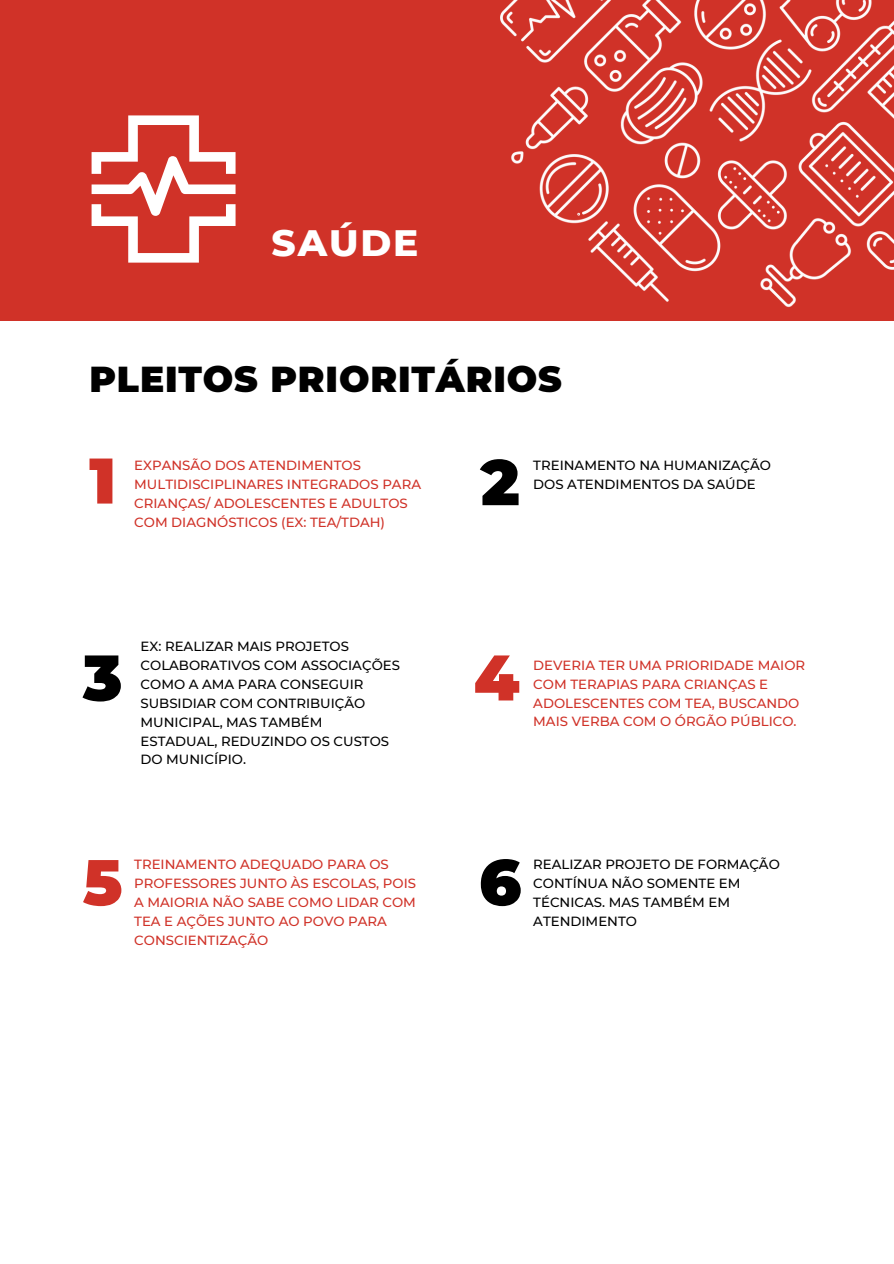
<style>
.page{position:relative;width:894px;height:1264px;background:#fff}
.page>*{position:absolute;margin:0;border:0;box-sizing:border-box;transform-origin:0 0}
.t1{font:900 64.35px "Montserrat";color:#d03228}
.t2{font:900 64.35px "Montserrat";color:#000}
.t3{font:800 37.5px "Montserrat";letter-spacing:.05em;color:#fff}
.t4{font:900 36px "Montserrat";letter-spacing:.025em;color:#000}
.t5{font:500 13.35px/18.9px "Montserrat";color:#d03228}
.t6{font:500 13.35px/18.9px "Montserrat";color:#000}
</style>
<div class="page">
<div style="left:0;top:0;width:893px;height:1263px;background:#d03228"></div>
<svg style="left:91px;top:115px;width:144px;height:148px"></svg>
<div style="left:0;top:322px;width:893px;height:941px;background:#fff"></div>
<img style="left:500px;top:0;width:393px;height:322px">
<p class="t3" style="left:271px;top:219px;width:148px">SAÚDE</p>
<h1 class="t4" style="left:89px;top:357px;width:474px">PLEITOS PRIORITÁRIOS</h1>
<h1 class="t1" style="left:89px;top:441px;width:28px">1</h1>
<p class="t2" style="left:480px;top:443px;width:41px">2</p>
<p class="t5" style="left:134px;top:456px;width:288px">EXPANSÃO DOS ATENDIMENTOS MULTIDISCIPLINARES INTEGRADOS PARA CRIANÇAS/ ADOLESCENTES E ADULTOS COM DIAGNÓSTICOS (EX: TEA/TDAH)</p>
<p class="t6" style="left:533px;top:456px;width:239px">TREINAMENTO NA HUMANIZAÇÃO<br>DOS ATENDIMENTOS DA SAÚDE</p>
<p class="t6" style="left:140px;top:637px;width:261px">EX: REALIZAR MAIS PROJETOS<br>COLABORATIVOS COM ASSOCIAÇÕES<br>COMO A AMA PARA CONSEGUIR<br>SUBSIDIAR COM CONTRIBUIÇÃO<br>MUNICIPAL, MAS TAMBÉM<br>ESTADUAL, REDUZINDO OS CUSTOS<br>DO MUNICÍPIO.</p>
<p class="t2" style="left:83px;top:638px;width:41px">3</p>
<p class="t1" style="left:473px;top:638px;width:47px">4</p>
<p class="t5" style="left:533px;top:655px;width:273px">DEVERIA TER UMA PRIORIDADE MAIOR<br>COM TERAPIAS PARA CRIANÇAS E<br>ADOLESCENTES COM TEA, BUSCANDO<br>MAIS VERBA COM O ÓRGÃO PÚBLICO.</p>
<p class="t1" style="left:83px;top:842px;width:41px">5</p>
<p class="t2" style="left:479px;top:842px;width:44px">6</p>
<p class="t5" style="left:134px;top:855px;width:283px">TREINAMENTO ADEQUADO PARA OS<br>PROFESSORES JUNTO ÀS ESCOLAS, POIS<br>A MAIORIA NÃO SABE COMO LIDAR COM<br>TEA E AÇÕES JUNTO AO POVO PARA<br>CONSCIENTIZAÇÃO</p>
<p class="t6" style="left:533px;top:855px;width:248px">REALIZAR PROJETO DE FORMAÇÃO<br>CONTÍNUA NÃO SOMENTE EM<br>TÉCNICAS. MAS TAMBÉM EM<br>ATENDIMENTO</p>
</div>
